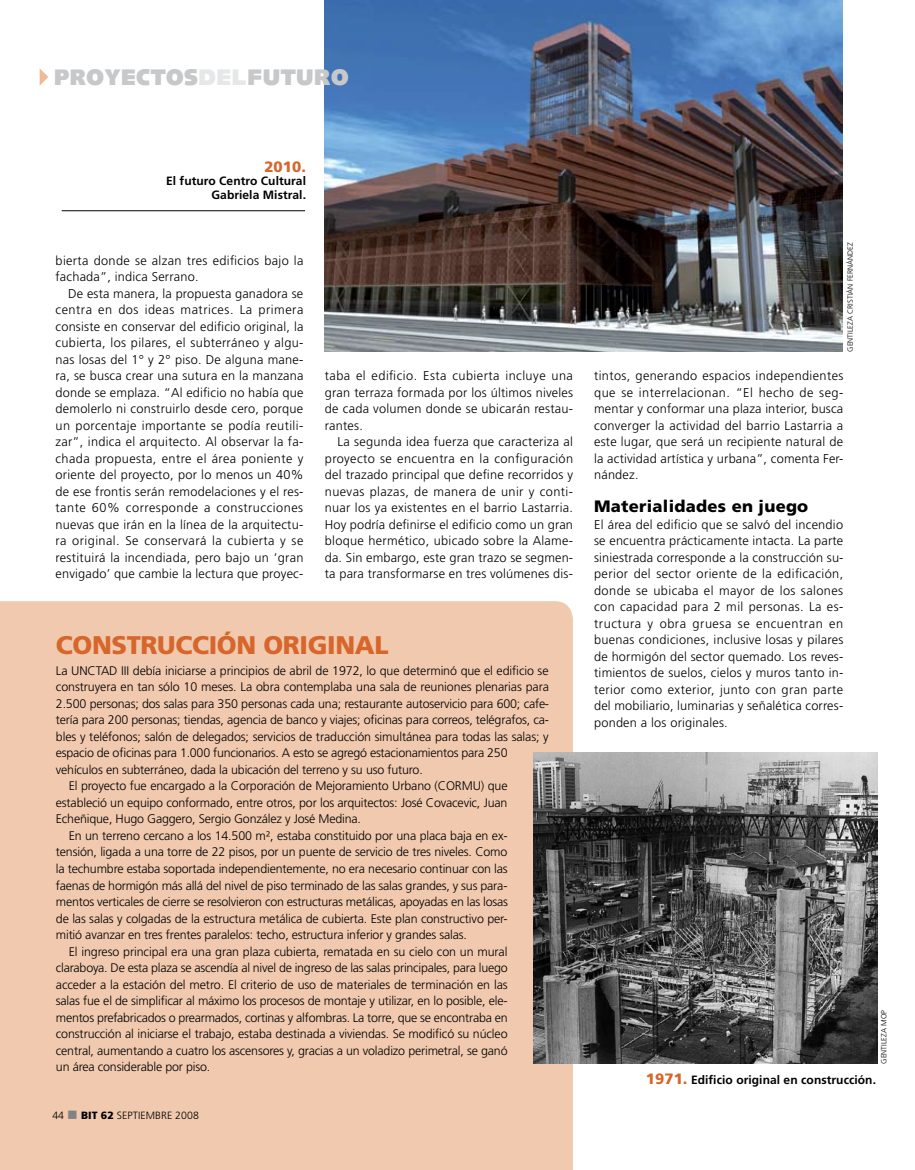
<style>
.page{position:relative;width:915px;height:1170px;background:#fff}
.page>*{position:absolute;margin:0;border:0;box-sizing:border-box;transform-origin:0 0}
.t1{font:900 25.5px "Frutiger";letter-spacing:-.015em;color:#d6662b}
.t2{font:900 22.5px "Syntax";letter-spacing:.02em;color:#c6c8ca}
.t3{font:900 16.5px "Frutiger";letter-spacing:.015em;color:#000}
.t4{font:900 15px "Frutiger";color:#d6662b}
.t5{font:300 12.75px/16.5px "Frutiger";letter-spacing:.015em;color:#000;text-align:justify}
.t6{font:300 12.45px/16.5px "Frutiger";letter-spacing:-.015em;color:#000;text-align:justify}
.t7{font:700 12px/13.5px "Frutiger";letter-spacing:.005em;color:#000;text-align:right}
.t8{font:300 10.5px "Frutiger";letter-spacing:.005em;color:#000}
.t9{font:300 7.5px "Frutiger";letter-spacing:.005em;color:#000}
.s1{color:#e6e7e8}
.s2{color:#808284}
.s3{font-weight:900}
.s4{font-weight:900;font-size:15px;color:#d6662b}
</style>
<div class="page">
<img style="left:324px;top:0;width:518px;height:352px">
<div style="left:0;top:601px;width:572px;height:568px;background:#f0c9ae"></div>
<svg style="left:40px;top:69px;width:8px;height:16px"></svg>
<hr style="left:62px;top:210px;width:243px;height:1px;background:#000">
<img style="left:533px;top:752px;width:343px;height:311px">
<h2 class="t2" style="left:54px;top:63px;width:296px">PROYECTOS<span class="s1">DEL</span>FUTURO</h2>
<p class="t4" style="left:264px;top:157px;width:43px">2010.</p>
<p class="t7" style="left:166px;top:174px;width:141px">El futuro Centro Cultural<br>Gabriela Mistral.</p>
<p class="t5" style="left:55px;top:252px;width:249px">bierta donde se alzan tres edificios bajo la fachada”, indica Serrano.</p>
<p class="t5" style="left:55px;top:285px;width:249px;text-indent:13px">De esta manera, la propuesta ganadora se centra en dos ideas matrices. La primera consiste en conservar del edificio original, la cubierta, los pilares, el subterráneo y algu&shy;nas losas del 1° y 2° piso. De alguna mane&shy;ra, se busca crear una sutura en la manzana donde se emplaza. “Al edificio no había que demolerlo ni construirlo desde cero, porque un porcentaje importante se podía reutili&shy;zar”, indica el arquitecto. Al observar la fa&shy;chada propuesta, entre el área poniente y oriente del proyecto, por lo menos un 40% de ese frontis serán remodelaciones y el res&shy;tante 60% corresponde a construcciones nuevas que irán en la línea de la arquitectu&shy;ra original. Se conservará la cubierta y se restituirá la incendiada, pero bajo un ‘gran envigado’ que cambie la lectura que proyec-</p>
<p class="t5" style="left:325px;top:367px;width:250px">taba el edificio. Esta cubierta incluye una gran terraza formada por los últimos niveles de cada volumen donde se ubicarán restau&shy;rantes.</p>
<p class="t5" style="left:325px;top:433px;width:250px;text-indent:13px">La segunda idea fuerza que caracteriza al proyecto se encuentra en la configuración del trazado principal que define recorridos y nuevas plazas, de manera de unir y conti&shy;nuar los ya existentes en el barrio Lastarria.<br>Hoy podría definirse el edificio como un gran bloque hermético, ubicado sobre la Alame&shy;da. Sin embargo, este gran trazo se segmen&shy;ta para transformarse en tres volúmenes dis-</p>
<h1 class="t1" style="left:56px;top:629px;width:328px">Construcción Original</h1>
<p class="t6" style="left:56px;top:662px;width:48px">La UNCTAD</p>
<p class="t6" style="left:121px;top:662px;width:429px">III debía iniciarse a principios de abril de 1972, lo que determinó que el edificio se</p>
<p class="t6" style="left:56px;top:678px;width:494px">construyera en tan sólo 10 meses. La obra contemplaba una sala de reuniones plenarias para</p>
<p class="t6" style="left:56px;top:695px;width:494px">2.500 personas; dos salas para 350 personas cada una; restaurante autoservicio para 600; cafe-</p>
<p class="t6" style="left:56px;top:711px;width:494px">tería para 200 personas; tiendas, agencia de banco y viajes; oficinas para correos, telégrafos, ca-</p>
<p class="t6" style="left:56px;top:728px;width:494px">bles y teléfonos; salón de delegados; servicios de traducción simultánea para todas las salas; y</p>
<p class="t6" style="left:56px;top:744px;width:453px">espacio de oficinas para 1.000 funcionarios. A esto se agregó estacionamientos para 250</p>
<p class="t6" style="left:56px;top:761px;width:368px">vehículos en subterráneo, dada la ubicación del terreno y su uso futuro.</p>
<p class="t6" style="left:69px;top:777px;width:387px">El proyecto fue encargado a la Corporación de Mejoramiento U rbano (CORMU</p>
<p class="t6" style="left:56px;top:777px;width:453px;text-indent:425px">) que estableció un equipo conformado, entre otros, por los arquitectos: José Covacevic, Juan Echeñique, H ugo Gaggero, Sergio González y José Medina.</p>
<p class="t6" style="left:56px;top:827px;width:453px;text-indent:13px">En un terreno cercano a los 14.500 m², estaba constituido por una placa baja en ex&shy;tensión, ligada a una torre de 22 pisos, por un puente de servicio de tres niveles. Como la techumbre estaba soportada independientemente, no era necesario continuar con las faenas de hormigón más allá del nivel de piso terminado de las salas grandes, y sus para&shy;mentos verticales de cierre se resolvieron con estructuras metálicas, apoyadas en las losas de las salas y colgadas de la estructura metálica de cubierta. Este plan constructivo per&shy;mitió avanzar en tres frentes paralelos: techo, estructura inferior y grandes salas.</p>
<p class="t6" style="left:56px;top:942px;width:453px;text-indent:13px">El ingreso principal era una gran plaza cubierta, rematada en su cielo con un mural claraboya. De esta plaza se ascendía al nivel de ingreso de las salas principales, para luego acceder a la estación del metro. El criterio de uso de materiales de terminación en las salas fue el de simplificar al máximo los procesos de montaje y utilizar, en lo posible, ele&shy;mentos prefabricados o prearmados, cortinas y alfombras. La torre, que se encontraba en construcción al iniciarse el trabajo, estaba destinada a viviendas. Se modificó su núcleo central, aumentando a cuatro los ascensores y, gracias a un voladizo perimetral, se ganó un área considerable por piso.</p>
<p class="t8" style="left:52px;top:1108px;width:148px">44 <span class="s2">■</span> <span class="s3">BIT 62</span> septiembre 2008</p>
<p class="t9" style="left:845px;top:352px;width:111px;rotate:-90deg">g entileza c ristián fernández</p>
<p class="t5" style="left:594px;top:367px;width:251px">tintos, generando espacios independientes que se interrelacionan. “El hecho de seg&shy;mentar y conformar una plaza interior, busca converger la actividad del barrio Lastarria a este lugar, que será un recipiente natural de la actividad artística y urbana”, comenta Fer&shy;nández.</p>
<p class="t3" style="left:594px;top:496px;width:216px">Materialidades en juego</p>
<p class="t5" style="left:594px;top:516px;width:251px">El área del edificio que se salvó del incendio se encuentra prácticamente intacta. La parte siniestrada corresponde a la construcción su&shy;perior del sector oriente de la edificación, donde se ubicaba el mayor de los salones con capacidad para 2 mil personas. La es&shy;tructura y obra gruesa se encuentran en buenas condiciones, inclusive losas y pilares de hormigón del sector quemado. Los reves&shy;timientos de suelos, cielos y muros tanto in&shy;terior como exterior, junto con gran parte del mobiliario, luminarias y señalética corres&shy;ponden a los originales.</p>
<p class="t9" style="left:879px;top:1063px;width:55px;rotate:-90deg">g entileza mop</p>
<p class="t7" style="left:645px;top:1072px;width:231px"><span class="s4">1971.</span> Edificio original en construcción.</p>
</div>
